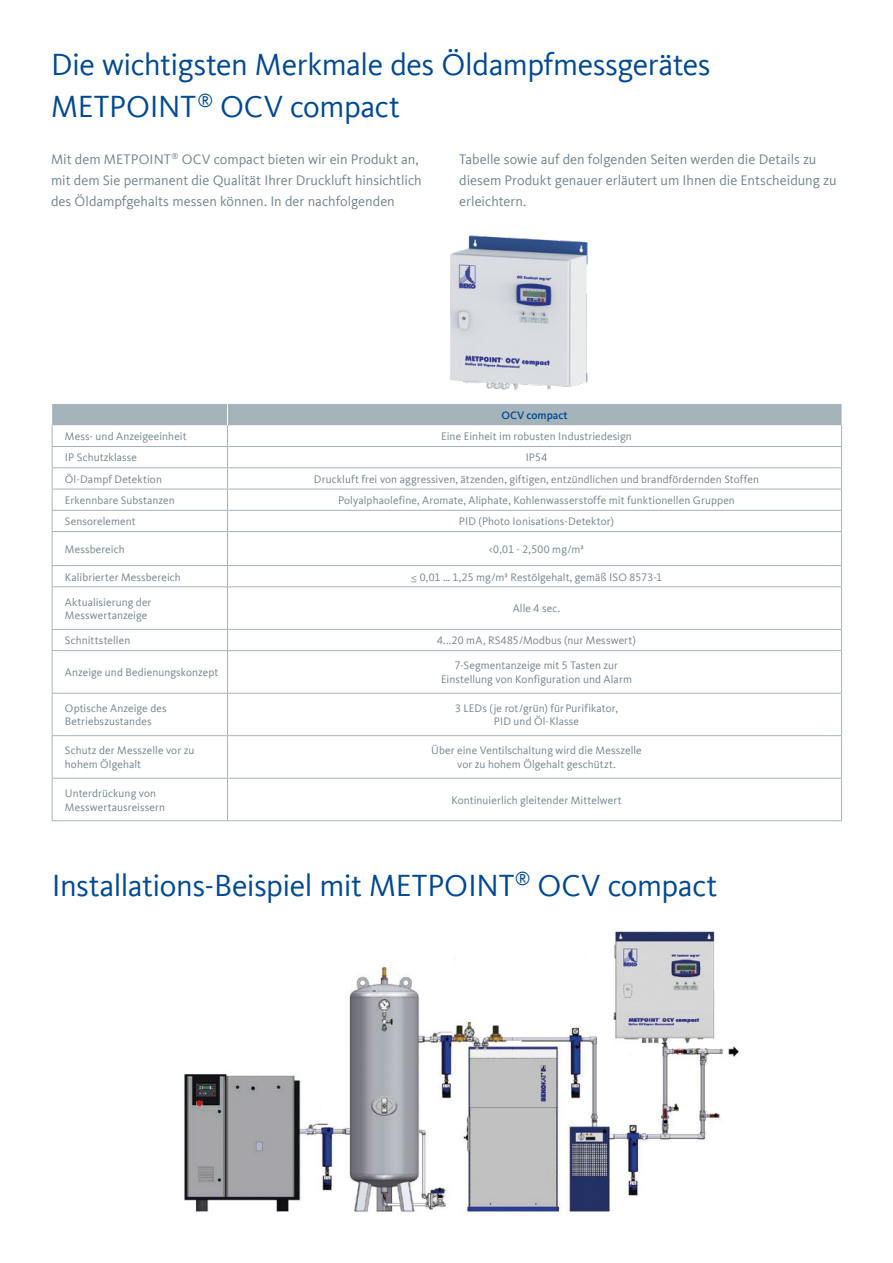
<style>
.page{position:relative;width:893px;height:1263px;background:#fff}
.page>*{position:absolute;margin:0;border:0;box-sizing:border-box;transform-origin:0 0}
.t1{font:31.5px/42px "Kievit Offc Pro";letter-spacing:-.015em;color:#004993}
.t2{font:14.25px/21px "Kievit Offc Pro";color:#73828d}
.t3{font:11.25px/13.5px "Kievit Offc Pro";letter-spacing:.01em;color:#73828d}
.t4{font:500 11.25px "Kievit Offc Pro";color:#004993}
</style>
<div class="page">
<img style="left:450px;top:235px;width:138px;height:155px">
<hr style="left:841px;top:532px;width:1px;height:33px;background:#a5b3bb">
<hr style="left:52px;top:565px;width:175px;height:1px;background:#a5b3bb">
<svg style="left:841px;top:566px;width:1px;height:20px"></svg>
<hr style="left:841px;top:587px;width:1px;height:42px;background:#a5b3bb">
<svg style="left:841px;top:630px;width:1px;height:20px"></svg>
<hr style="left:841px;top:651px;width:1px;height:42px;background:#a5b3bb">
<hr style="left:841px;top:693px;width:1px;height:42px;background:#a5b3bb">
<hr style="left:841px;top:778px;width:1px;height:42px;background:#a5b3bb">
<hr style="left:52px;top:586px;width:175px;height:1px;background:#a5b3bb">
<hr style="left:52px;top:629px;width:175px;height:1px;background:#a5b3bb">
<hr style="left:52px;top:650px;width:175px;height:1px;background:#a5b3bb">
<hr style="left:52px;top:693px;width:175px;height:1px;background:#a5b3bb">
<hr style="left:52px;top:735px;width:175px;height:1px;background:#a5b3bb">
<hr style="left:52px;top:778px;width:175px;height:1px;background:#a5b3bb">
<hr style="left:52px;top:820px;width:175px;height:1px;background:#a5b3bb">
<hr style="left:52px;top:532px;width:1px;height:33px;background:#a5b3bb">
<svg style="left:52px;top:566px;width:1px;height:20px"></svg>
<hr style="left:52px;top:587px;width:1px;height:42px;background:#a5b3bb">
<svg style="left:52px;top:630px;width:1px;height:20px"></svg>
<hr style="left:52px;top:651px;width:1px;height:42px;background:#a5b3bb">
<hr style="left:52px;top:693px;width:1px;height:42px;background:#a5b3bb">
<hr style="left:52px;top:736px;width:1px;height:42px;background:#a5b3bb">
<hr style="left:52px;top:778px;width:1px;height:42px;background:#a5b3bb">
<hr style="left:52px;top:531px;width:175px;height:1px;background:#a5b3bb">
<hr style="left:227px;top:778px;width:1px;height:42px;background:#a5b3bb">
<hr style="left:227px;top:820px;width:615px;height:1px;background:#a5b3bb">
<svg style="left:227px;top:566px;width:1px;height:20px"></svg>
<svg style="left:52px;top:404px;width:790px;height:127px"></svg>
<hr style="left:227px;top:467px;width:615px;height:1px;background:#a5b3bb">
<hr style="left:227px;top:531px;width:615px;height:1px;background:#a5b3bb">
<hr style="left:227px;top:532px;width:1px;height:33px;background:#a5b3bb">
<hr style="left:227px;top:565px;width:615px;height:1px;background:#a5b3bb">
<hr style="left:227px;top:586px;width:615px;height:1px;background:#a5b3bb">
<hr style="left:227px;top:587px;width:1px;height:42px;background:#a5b3bb">
<hr style="left:227px;top:629px;width:615px;height:1px;background:#a5b3bb">
<svg style="left:227px;top:630px;width:1px;height:20px"></svg>
<hr style="left:227px;top:650px;width:615px;height:1px;background:#a5b3bb">
<hr style="left:227px;top:651px;width:1px;height:42px;background:#a5b3bb">
<hr style="left:227px;top:693px;width:615px;height:1px;background:#a5b3bb">
<hr style="left:227px;top:693px;width:1px;height:42px;background:#a5b3bb">
<hr style="left:227px;top:735px;width:615px;height:1px;background:#a5b3bb">
<hr style="left:227px;top:736px;width:1px;height:42px;background:#a5b3bb">
<hr style="left:841px;top:736px;width:1px;height:42px;background:#a5b3bb">
<hr style="left:227px;top:778px;width:615px;height:1px;background:#a5b3bb">
<img style="left:184px;top:966px;width:556px;height:247px">
<img style="left:604px;top:931px;width:120px;height:112px">
<h1 class="t1" style="left:51px;top:43px;width:661px">Die wichtigsten Merkmale des Öldampfmessgerätes<br>METPOINT<sup>®</sup> OCV compact</h1>
<p class="t2" style="left:51px;top:149px;width:372px">Mit dem METPOINT<sup>®</sup> OCV compact bieten wir ein Produkt an, mit dem Sie permanent die Qualität Ihrer Druckluft hinsichtlich des Öldampfgehalts messen können. In der nachfolgenden</p>
<p class="t2" style="left:459px;top:149px;width:379px">Tabelle sowie auf den folgenden Seiten werden die Details zu diesem Produkt genauer erläutert um Ihnen die Entscheidung zu erleichtern.</p>
<p class="t4" style="left:501px;top:408px;width:68px">OCV compact</p>
<p class="t3" style="left:65px;top:429px;width:123px">Mess- und Anzeigeeinheit</p>
<p class="t3" style="left:441px;top:429px;width:192px">Eine Einheit im robusten Industriedesign</p>
<p class="t3" style="left:65px;top:451px;width:74px">IP Schutzklasse</p>
<p class="t3" style="left:526px;top:451px;width:23px">IP54</p>
<p class="t3" style="left:65px;top:472px;width:99px">Öl-Dampf Detektion</p>
<p class="t3" style="left:314px;top:472px;width:446px">Druckluft frei von aggressiven, ätzenden, giftigen, entzündlichen und brandfördernden Stoffen</p>
<p class="t3" style="left:65px;top:493px;width:111px">Erkennbare Substanzen</p>
<p class="t3" style="left:338px;top:493px;width:398px">Polyalphaolefine, Aromate, Aliphate, Kohlenwasserstoffe mit funktionellen Gruppen</p>
<p class="t3" style="left:65px;top:515px;width:72px">Sensorelement</p>
<p class="t3" style="left:459px;top:515px;width:157px">PID (Photo Ionisations-Detektor)</p>
<p class="t3" style="left:65px;top:542px;width:61px">Messbereich</p>
<p class="t3" style="left:489px;top:542px;width:97px">&lt;0,01 - 2,500 mg/m³</p>
<p class="t3" style="left:65px;top:570px;width:117px">Kalibrierter Messbereich</p>
<p class="t3" style="left:411px;top:570px;width:253px">≤ 0,01 … 1,25 mg/m³ Restölgehalt, gemäß ISO 8573-1</p>
<p class="t3" style="left:65px;top:595px;width:88px">Aktualisierung der<br>Messwertanzeige</p>
<p class="t3" style="left:513px;top:602px;width:49px">Alle 4 sec.</p>
<p class="t3" style="left:65px;top:634px;width:67px">Schnittstellen</p>
<p class="t3" style="left:437px;top:634px;width:200px">4...20 mA, RS485/Modbus (nur Messwert)</p>
<p class="t3" style="left:65px;top:666px;width:155px">Anzeige und Bedienungskonzept</p>
<p class="t3" style="left:441px;top:659px;width:192px;text-align:center">7-Segmentanzeige mit 5 Tasten zur<br>Einstellung von Konfiguration und Alarm</p>
<p class="t3" style="left:65px;top:701px;width:103px">Optische Anzeige des<br>Betriebszustandes</p>
<p class="t3" style="left:455px;top:701px;width:164px;text-align:center">3 LEDs (je rot/grün) fürPurifikator,<br>PID und Öl-Klasse</p>
<p class="t3" style="left:65px;top:744px;width:131px">Schutz der Messzelle vor zu hohem Ölgehalt</p>
<p class="t3" style="left:431px;top:744px;width:212px;text-align:center">Über eine Ventilschaltung wird die Messzelle vor zu hohem Ölgehalt geschützt.</p>
<p class="t3" style="left:65px;top:786px;width:102px">Unterdrückung von<br>Messwertausreissern</p>
<p class="t3" style="left:451px;top:793px;width:172px">Kontinuierlich gleitender Mittelwert</p>
<h1 class="t1" style="left:52px;top:864px;width:667px">Installations-Beispiel mit METPOINT<sup>®</sup> OCV compact</h1>
</div>
